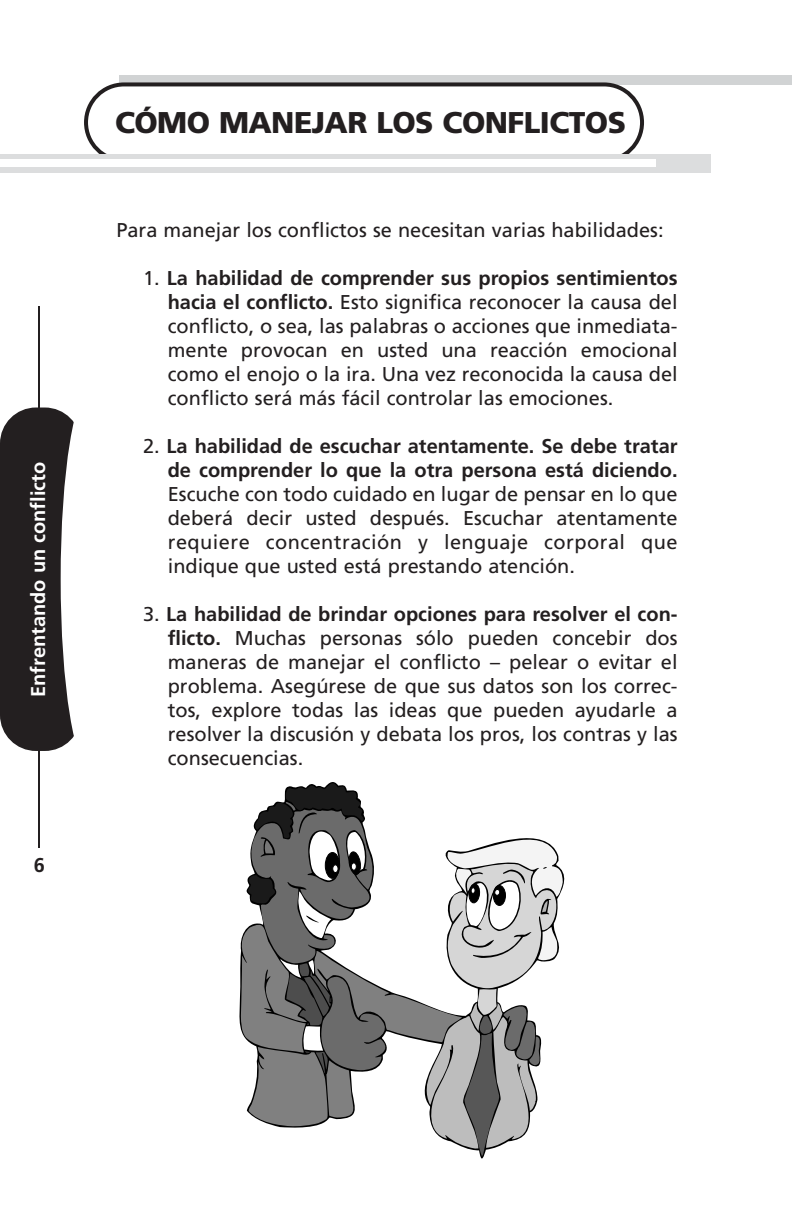
<style>
.page{position:relative;width:792px;height:1224px;background:#fff}
.page>*{position:absolute;margin:0;border:0;box-sizing:border-box;transform-origin:0 0}
.t1{font:900 30px "Frutiger";letter-spacing:-.02em;color:#231f20}
.t2{font:20px/24px "Frutiger";color:#231f20;text-align:justify}
.t3{font:700 20px/24px "Frutiger";color:#231f20;text-align:right}
.t4{font:700 20px "Frutiger";color:#fff}
.s1{font-weight:700}
.s2{font-weight:400}
</style>
<div class="page">
<hr style="left:38px;top:307px;width:2px;height:541px;background:#231f20">
<div style="left:119px;top:75px;width:673px;height:9px;background:#d1d3d4"></div>
<svg style="left:84px;top:82px;width:560px;height:72px"></svg>
<div style="left:0;top:154px;width:711px;height:19px;background:#dcddde"></div>
<div style="left:0;top:160px;width:655px;height:7px;background:#fff"></div>
<svg style="left:239px;top:782px;width:324px;height:374px"></svg>
<div style="left:0;top:408px;width:81px;height:343px;background:#231f20;border-radius:36px"></div>
<div style="left:61px;top:386px;width:62px;height:385px;background:#fff;border-radius:50%"></div>
<p class="t4" style="left:30px;top:697px;width:237px;rotate:-90deg">Enfrentando un conflicto</p>
<p class="t3" style="left:34px;top:854px;width:13px">6</p>
<h1 class="t1" style="left:115px;top:111px;width:513px">CÓMO MANEJAR LOS CONFLICTOS</h1>
<p class="t2" style="left:116px;top:220px;width:549px">Para manejar los conflictos se necesitan varias habilidades:</p>
<p class="t2" style="left:168px;top:268px;width:511px;text-indent:-25px">1. <span class="s1">La habilidad de comprender sus propios sentimientos hacia el conflicto.</span> Esto significa reconocer la causa del conflicto, o sea, las palabras o acciones que inmediata&shy;mente provocan en usted una reacción emocional como el enojo o la ira. Una vez reconocida la causa del conflicto será más fácil controlar las emociones.</p>
<p class="t3" style="left:143px;top:436px;width:536px"><span class="s2">2.</span> La habilidad de escuchar atentamente. Se debe tratar de comprender lo que la otra persona está diciendo.</p>
<p class="t2" style="left:168px;top:484px;width:511px">Escuche con todo cuidado en lugar de pensar en lo que deberá decir usted después. Escuchar atentamente requiere concentración y lenguaje corporal que indique que usted está prestando atención.</p>
<p class="t2" style="left:168px;top:604px;width:511px;text-indent:-25px">3. <span class="s1">La habilidad de brindar opciones para resolver el con&shy;flicto.</span> Muchas personas sólo pueden concebir dos maneras de manejar el conflicto – pelear o evitar el problema. Asegúrese de que sus datos son los correc&shy;tos, explore todas las ideas que pueden ayudarle a resolver la discusión y debata los pros, los contras y las consecuencias.</p>
</div>
